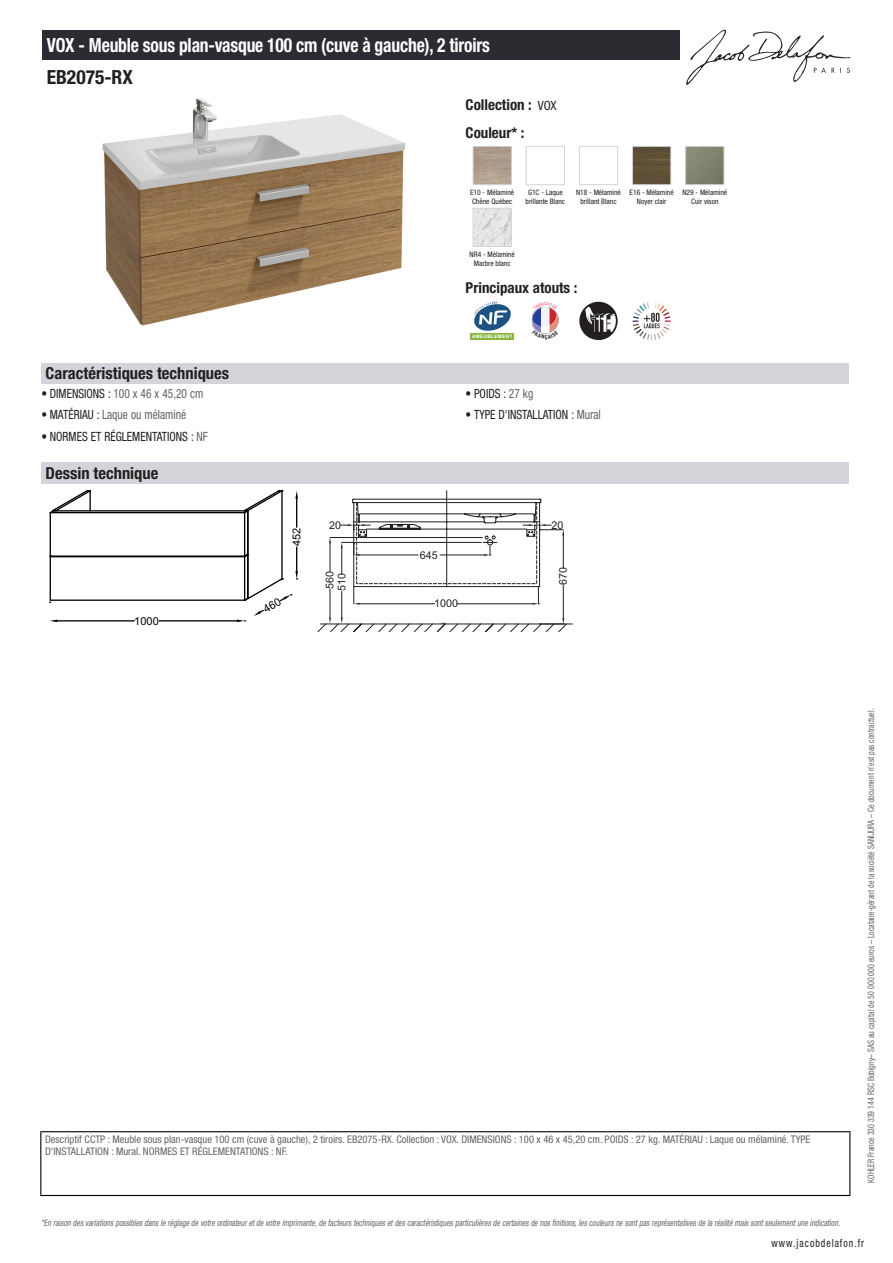
<style>
.page{position:relative;width:893px;height:1263px;background:#fff}
.page>*{position:absolute;margin:0;border:0;box-sizing:border-box;transform-origin:0 0}
.t1{font:700 condensed 19.5px "Helvetica Neue LT Std";letter-spacing:-.01em;color:#fff;scale:.9 1}
.t2{font:700 condensed 19.5px "Helvetica Neue LT Std";color:#231f20}
.t3{font:700 condensed 16.5px "Helvetica Neue LT Std";color:#231f20}
.t4{font:700 condensed 15px/27.8px "Helvetica Neue LT Std";color:#231f20}
.t5{font:condensed 12.75px "Helvetica Neue LT Std";color:#231f20;scale:.9 1}
.t6{font:condensed 12.75px "Helvetica Neue LT Std";color:#626568;scale:.9 1}
.t7{font:condensed 11.25px "Helvetica Neue LT Std";letter-spacing:.1em;color:#231f20;scale:.87 1}
.t8{font:10.95px "Arial";color:#000}
.t9{font:10.8px "Arial";color:#231f20}
.t10{font:condensed 10.5px/12px "Helvetica Neue LT Std";color:#626568}
.t11{font:italic condensed 9px "Helvetica Neue LT Std";color:#626568;scale:.87 1}
.t12{font:condensed 9px "Helvetica Neue LT Std";color:#626568;scale:.87 1}
.t13{font:condensed 7.5px/9px "Helvetica Neue LT Std";color:#231f20;text-align:center}
.t14{font:700 4.65px "Arial";letter-spacing:.075em;color:#fff}
.s1{font-weight:400;font-size:12.75px}
.s2{color:#231f20}
.s3{color:#626568}
</style>
<div class="page">
<svg style="left:686px;top:30px;width:164px;height:55px"></svg>
<img style="left:102px;top:98px;width:304px;height:228px">
<img style="left:475px;top:148px;width:35px;height:35px">
<div style="left:473px;top:146px;width:39px;height:39px;border:1px solid #d3d4da"></div>
<div style="left:526px;top:146px;width:39px;height:39px;border:1px solid #d3d4da"></div>
<div style="left:579px;top:146px;width:39px;height:39px;border:1px solid #d3d4da"></div>
<img style="left:634px;top:148px;width:35px;height:35px">
<div style="left:632px;top:146px;width:39px;height:39px;border:1px solid #d3d4da"></div>
<img style="left:687px;top:148px;width:35px;height:35px">
<div style="left:685px;top:146px;width:39px;height:39px;border:1px solid #d3d4da"></div>
<img style="left:475px;top:210px;width:35px;height:35px">
<div style="left:473px;top:208px;width:39px;height:39px;border:1px solid #d3d4da"></div>
<div style="left:470px;top:333px;width:44px;height:7px;background:#87b73f"></div>
<svg style="left:474px;top:302px;width:37px;height:29px"></svg>
<svg style="left:579px;top:302px;width:39px;height:38px"></svg>
<svg style="left:633px;top:302px;width:38px;height:38px"></svg>
<div style="left:41px;top:363px;width:808px;height:21px;background:#d3d4da"></div>
<div style="left:41px;top:462px;width:808px;height:22px;background:#d3d4da"></div>
<hr style="left:320px;top:623px;width:252px;height:1px;background:#231f20">
<svg style="left:318px;top:490px;width:249px;height:142px"></svg>
<div style="left:43px;top:30px;width:637px;height:30px;background:#2a2c32"></div>
<hr style="left:40px;top:1131px;width:810px;height:1px;background:#040503">
<hr style="left:40px;top:1132px;width:1px;height:63px;background:#040503">
<hr style="left:849px;top:1132px;width:1px;height:63px;background:#040503">
<hr style="left:40px;top:1195px;width:810px;height:1px;background:#040503">
<svg style="left:532px;top:307px;width:26px;height:27px"></svg>
<svg style="left:49px;top:490px;width:249px;height:132px"></svg>
<h1 class="t1" style="left:47px;top:33px;width:494px">VOX - Meuble sous plan-vasque 100 cm (cuve à gauche), 2 tiroirs</h1>
<h1 class="t2" style="left:47px;top:65px;width:88px">EB2075-RX</h1>
<h3 class="t4" style="left:466px;top:90px;width:93px">Collection : <span class="s1">VOX<br></span>Couleur* :</h3>
<p class="t13" style="left:470px;top:187px;width:46px;text-align:left">E10 - Mélaminé<br>Chêne Québec</p>
<p class="t13" style="left:526px;top:187px;width:41px">G1C - Laque brillante Blanc</p>
<p class="t13" style="left:576px;top:187px;width:46px">N18 - Mélaminé brillant Blanc</p>
<p class="t13" style="left:630px;top:187px;width:46px">E16 - Mélaminé<br>Noyer clair</p>
<p class="t13" style="left:682px;top:187px;width:46px">N29 - Mélaminé<br>Cuir vison</p>
<p class="t13" style="left:470px;top:249px;width:47px">NR4 - Mélaminé<br>Marbre blanc</p>
<h3 class="t4" style="left:466px;top:274px;width:113px">Principaux atouts :</h3>
<p class="t14" style="left:472px;top:333px;width:42px">AMEUBLEMENT</p>
<h2 class="t3" style="left:46px;top:364px;width:185px">Caractéristiques techniques</h2>
<h3 class="t6" style="left:41px;top:386px;width:181px"><span class="s2">• DIMENSIONS :</span> 100 x 46 x 45,20 cm</h3>
<h3 class="t5" style="left:466px;top:386px;width:77px">• POIDS : <span class="s3">27 kg</span></h3>
<h3 class="t6" style="left:41px;top:407px;width:163px"><span class="s2">• MATÉRIAU :</span> Laque ou mélaminé</h3>
<h3 class="t5" style="left:466px;top:407px;width:152px">• TYPE D'INSTALLATION : <span class="s3">Mural</span></h3>
<h3 class="t5" style="left:41px;top:429px;width:186px">• NORMES ET RÉGLEMENTATIONS : <span class="s3">NF</span></h3>
<h2 class="t3" style="left:46px;top:463px;width:114px">Dessin technique</h2>
<p class="t8" style="left:134px;top:614px;width:26px">1000</p>
<p class="t8" style="left:290px;top:546px;width:20px;rotate:-90deg">452</p>
<p class="t9" style="left:329px;top:518px;width:13px">20</p>
<p class="t9" style="left:552px;top:518px;width:13px">20</p>
<p class="t9" style="left:323px;top:589px;width:19px;rotate:-90deg">560</p>
<p class="t9" style="left:334px;top:591px;width:19px;rotate:-90deg">510</p>
<p class="t9" style="left:420px;top:548px;width:19px">645</p>
<p class="t9" style="left:434px;top:596px;width:25px">1000</p>
<p class="t9" style="left:556px;top:585px;width:19px;rotate:-90deg">670</p>
<p class="t10" style="left:45px;top:1134px;width:767px">Descriptif CCTP : Meuble sous plan-vasque 100 cm (cuve à gauche), 2 tiroirs. EB2075-RX. Collection : VOX. DIMENSIONS : 100 x 46 x 45,20 cm. POIDS : 27 kg. MATÉRIAU : Laque ou mélaminé. TYPE<br>D'INSTALLATION : Mural. NORMES ET RÉGLEMENTATIONS : NF.</p>
<p class="t12" style="left:866px;top:1183px;width:547px;rotate:-90deg">KOHLER France 330 339 144 RSC Bobigny– SAS au capital de 50 000 000 euros – Locataire-gérant de la société SANIJURA – Ce document n’est pas contractuel.</p>
<p class="t11" style="left:41px;top:1217px;width:922px">*En raison desvariationspossiblesdansle réglage de votre ordinateuretde votre imprimante,de facteurstechniquesetdescaractéristiquesparticulièresde certainesde nosfinitions,lescouleursne sontpasreprésentativesde la réalité maissontseulementune indication.</p>
<p class="t7" style="left:772px;top:1237px;width:108px">www.jacobdelafon.fr</p>
</div>
